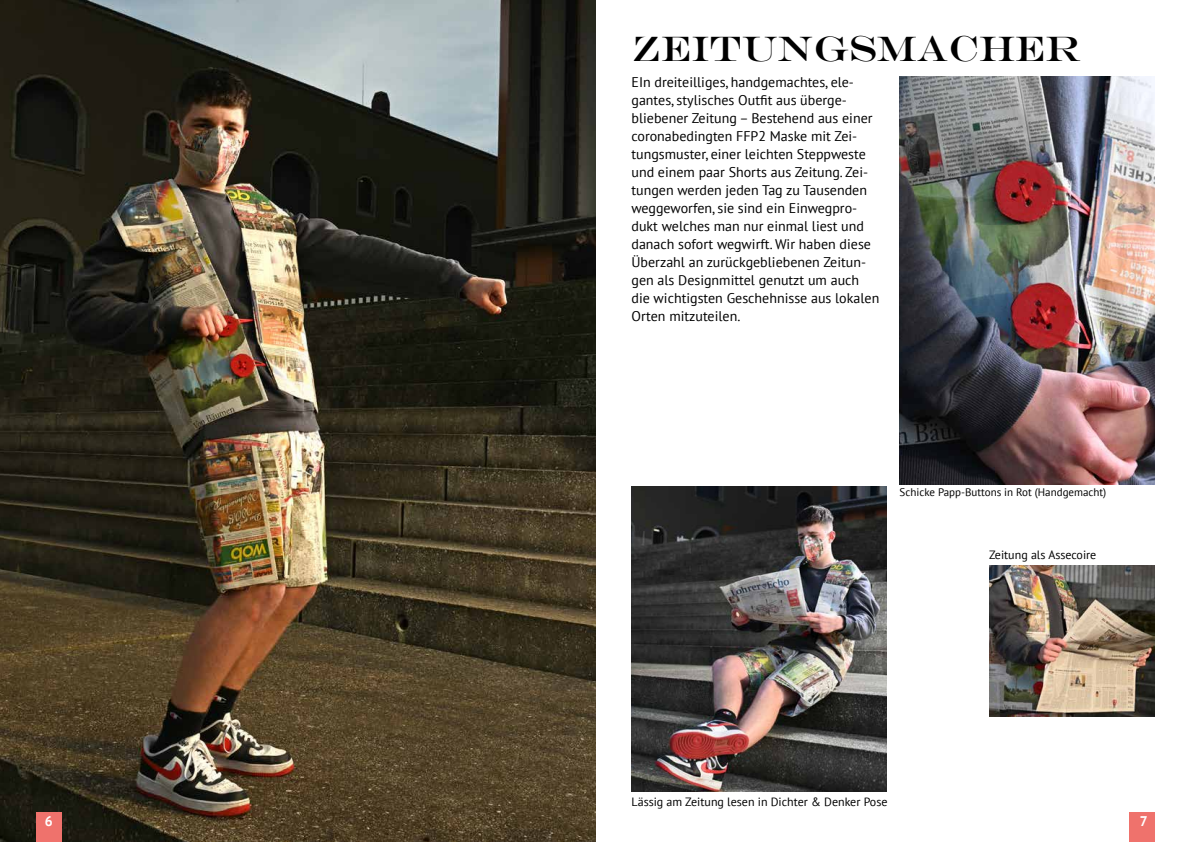
<style>
.page{position:relative;width:1191px;height:842px;background:#fff}
.page>*{position:absolute;margin:0;border:0;box-sizing:border-box;transform-origin:0 0}
.t1{font:36px "Engravers";color:#000}
.t2{font:14px/18px "PT Sans";color:#000}
.t3{font:700 14px "PT Sans";color:#fff}
.t4{font:12px "PT Sans";color:#000}
.t5{font:11px "PT Sans";color:#000}
</style>
<div class="page">
<img style="left:0;top:0;width:595px;height:842px">
<img style="left:899px;top:77px;width:256px;height:408px">
<img style="left:631px;top:486px;width:256px;height:306px">
<img style="left:989px;top:565px;width:166px;height:151px">
<div style="left:1129px;top:812px;width:26px;height:30px;background:#ef726c"></div>
<div style="left:36px;top:812px;width:26px;height:30px;background:#ef726c"></div>
<h1 class="t1" style="left:631px;top:27px;width:451px">ZEITUNGSMACHER</h1>
<p class="t2" style="left:631px;top:73px;width:249px">EIn dreiteilliges, handgemachtes, ele&shy;gantes, stylisches Outfit aus überge&shy;bliebener Zeitung – Bestehend aus einer coronabedingten FFP2 Maske mit Zei&shy;tungsmuster, einer leichten Steppweste und einem paar Shorts aus Zeitung. Zei&shy;tungen werden jeden Tag zu Tausenden weggeworfen, sie sind ein Einwegpro&shy;dukt welches man nur einmal liest und danach sofort wegwirft. Wir haben diese Überzahl an zurückgebliebenen Zeitun&shy;gen als Designmittel genutzt um auch die wichtigsten Geschehnisse aus lokalen Orten mitzuteilen.</p>
<p class="t5" style="left:899px;top:485px;width:208px">Schicke Papp-Buttons in Rot (Handgemacht)</p>
<p class="t4" style="left:989px;top:547px;width:109px">Zeitung als Assecoire</p>
<p class="t4" style="left:631px;top:794px;width:257px">Lässig am Zeitung lesen in Dichter &amp; Denker Pose</p>
<p class="t3" style="left:45px;top:811px;width:9px">6</p>
<p class="t3" style="left:1139px;top:811px;width:9px">7</p>
</div>
